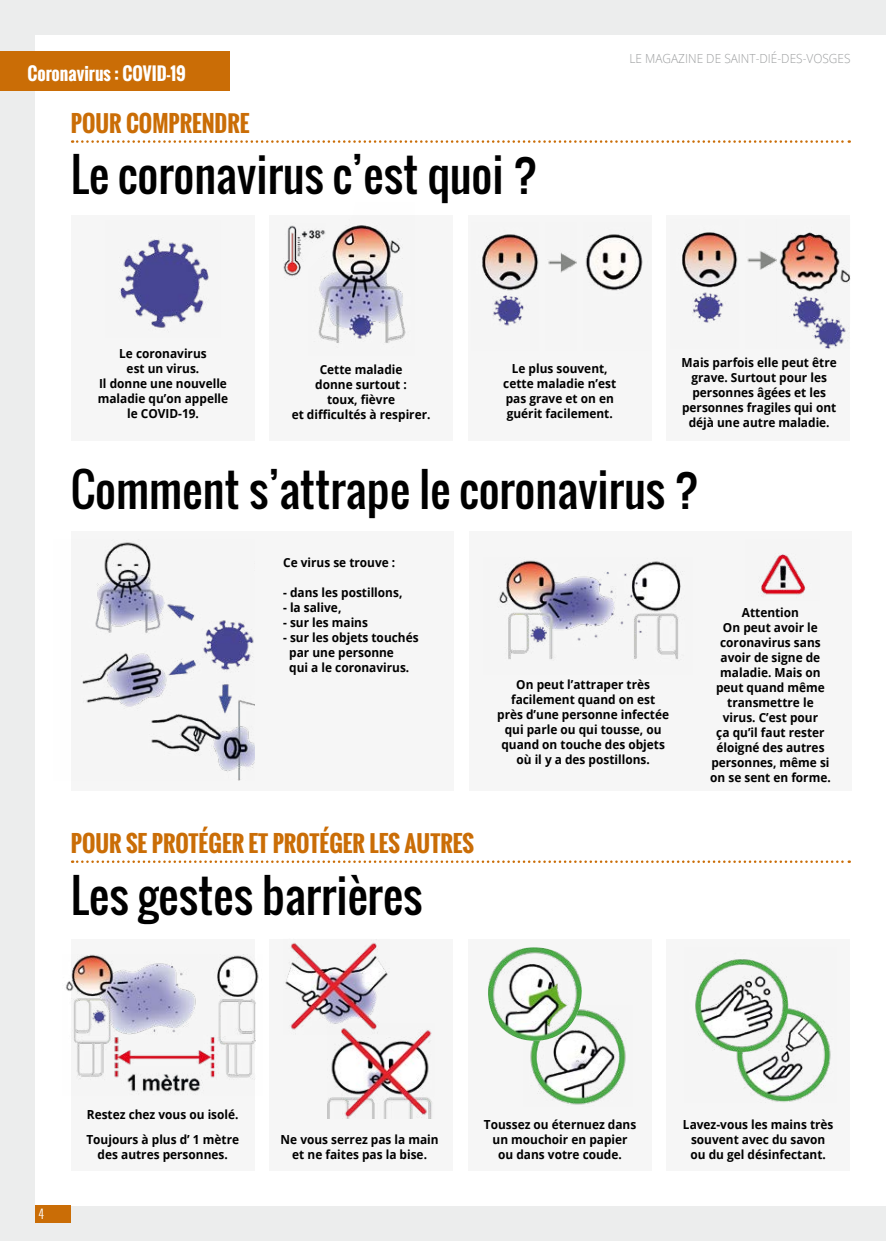
<style>
.page{position:relative;width:886px;height:1241px;background:#fff}
.page>*{position:absolute;margin:0;border:0;box-sizing:border-box;transform-origin:0 0}
.t1{font:45px "Oswald";color:#000}
.t2{font:700 22.5px "Oswald";color:#ca6d06}
.t3{font:700 17.5px "Oswald";color:#fff}
.t4{font:700 12.5px/15px "Open Sans";color:#000;text-align:center;scale:.95 1}
.t5{font:300 12.5px "Open Sans";color:#9c9e9f;scale:.95 1}
.t6{font:300 12.5px "Oswald";color:#fff}
</style>
<div class="page">
<div style="left:0;top:0;width:886px;height:1240px;background:#eceded"></div>
<div style="left:35px;top:35px;width:851px;height:1170px;background:#fff"></div>
<div style="left:71px;top:215px;width:183px;height:225px;background:#f6f6f6"></div>
<div style="left:71px;top:531px;width:382px;height:259px;background:#f6f6f6"></div>
<div style="left:71px;top:938px;width:183px;height:232px;background:#f6f6f6"></div>
<div style="left:269px;top:938px;width:184px;height:232px;background:#f6f6f6"></div>
<div style="left:468px;top:938px;width:183px;height:232px;background:#f6f6f6"></div>
<div style="left:666px;top:938px;width:184px;height:232px;background:#f6f6f6"></div>
<div style="left:469px;top:531px;width:382px;height:259px;background:#f6f6f6"></div>
<div style="left:269px;top:215px;width:184px;height:225px;background:#f6f6f6"></div>
<div style="left:468px;top:215px;width:184px;height:225px;background:#f6f6f6"></div>
<div style="left:666px;top:215px;width:184px;height:225px;background:#f6f6f6"></div>
<svg style="left:72px;top:140px;width:778px;height:3px"></svg>
<svg style="left:72px;top:860px;width:778px;height:2px"></svg>
<img style="left:119px;top:239px;width:90px;height:89px">
<img style="left:318px;top:225px;width:88px;height:118px">
<img style="left:482px;top:234px;width:57px;height:92px">
<img style="left:682px;top:232px;width:56px;height:91px">
<img style="left:747px;top:232px;width:103px;height:116px">
<img style="left:585px;top:234px;width:58px;height:57px">
<img style="left:548px;top:252px;width:28px;height:21px">
<img style="left:82px;top:542px;width:172px;height:238px">
<img style="left:499px;top:560px;width:182px;height:99px">
<img style="left:761px;top:554px;width:45px;height:41px">
<img style="left:65px;top:954px;width:194px;height:138px">
<img style="left:285px;top:943px;width:103px;height:87px">
<img style="left:328px;top:1023px;width:104px;height:95px">
<img style="left:526px;top:1009px;width:100px;height:96px">
<img style="left:695px;top:959px;width:136px;height:143px">
<img style="left:283px;top:225px;width:43px;height:55px">
<img style="left:488px;top:947px;width:95px;height:93px">
<div style="left:0;top:51px;width:229px;height:39px;background:#ca6d06"></div>
<div style="left:35px;top:1205px;width:36px;height:17px;background:#ca6d06"></div>
<h3 class="t3" style="left:27px;top:60px;width:160px">Coronavirus : COVID-19</h3>
<h2 class="t2" style="left:71px;top:107px;width:180px">POUR COMPRENDRE</h2>
<h1 class="t1" style="left:71px;top:141px;width:469px">Le coronavirus c’est quoi ?</h1>
<p class="t5" style="left:629px;top:50px;width:234px">LE MAGAZINE DE SAINT-DIÉ-DES-VOSGES</p>
<p class="t4" style="left:98px;top:345px;width:139px">Le coronavirus<br>est un virus.<br>Il donne une nouvelle maladie qu’on appelle le COVID-19.</p>
<p class="t4" style="left:292px;top:361px;width:148px">Cette maladie<br>donne surtout :<br>toux, fièvre<br>et difficultés à respirer.</p>
<p class="t4" style="left:503px;top:360px;width:120px">Le plus souvent, cette maladie n’est pas grave et on en guérit facilement.</p>
<p class="t4" style="left:682px;top:354px;width:165px">Mais parfois elle peut être grave. Surtout pour les personnes âgées et les personnes fragiles qui ont déjà une autre maladie.</p>
<h1 class="t1" style="left:71px;top:455px;width:630px">Comment s’attrape le coronavirus ?</h1>
<p class="t4" style="left:283px;top:555px;width:120px">Ce virus se trouve :</p>
<p class="t4" style="left:283px;top:585px;width:127px">- dans les postillons,</p>
<p class="t4" style="left:283px;top:600px;width:63px">- la salive,</p>
<p class="t4" style="left:283px;top:615px;width:91px">- sur les mains</p>
<p class="t4" style="left:289px;top:630px;width:138px;text-align:left;text-indent:-6px">- sur les objets touchés par une personne<br>qui a le coronavirus.</p>
<p class="t4" style="left:497px;top:676px;width:182px">On peut l’attraper très facilement quand on est près d’une personne infectée qui parle ou qui tousse, ou quand on touche des objets où il y a des postillons.</p>
<p class="t4" style="left:710px;top:604px;width:128px">Attention<br>On peut avoir le coronavirus sans avoir de signe de maladie. Mais on peut quand même transmettre le virus. C’est pour<br>ça qu’il faut rester éloigné des autres personnes, même si on se sent en forme.</p>
<h2 class="t2" style="left:71px;top:826px;width:405px">POUR SE PROTÉGER ET PROTÉGER LES AUTRES</h2>
<h1 class="t1" style="left:71px;top:861px;width:353px">Les gestes barrières</h1>
<p class="t6" style="left:39px;top:1204px;width:7px">4</p>
<p class="t4" style="left:86px;top:1100px;width:162px;line-height:25.6px;text-align:left">Restez chez vous ou isolé.<br>Toujours à plus d’ 1 mètre</p>
<p class="t4" style="left:98px;top:1146px;width:138px">des autres personnes.</p>
<p class="t4" style="left:281px;top:1131px;width:168px">Ne vous serrez pas la main et ne faites pas la bise.</p>
<p class="t4" style="left:484px;top:1116px;width:162px">Toussez ou éternuez dans un mouchoir en papier ou dans votre coude.</p>
<p class="t4" style="left:683px;top:1116px;width:160px">Lavez-vous les mains très souvent avec du savon ou du gel désinfectant.</p>
</div>
